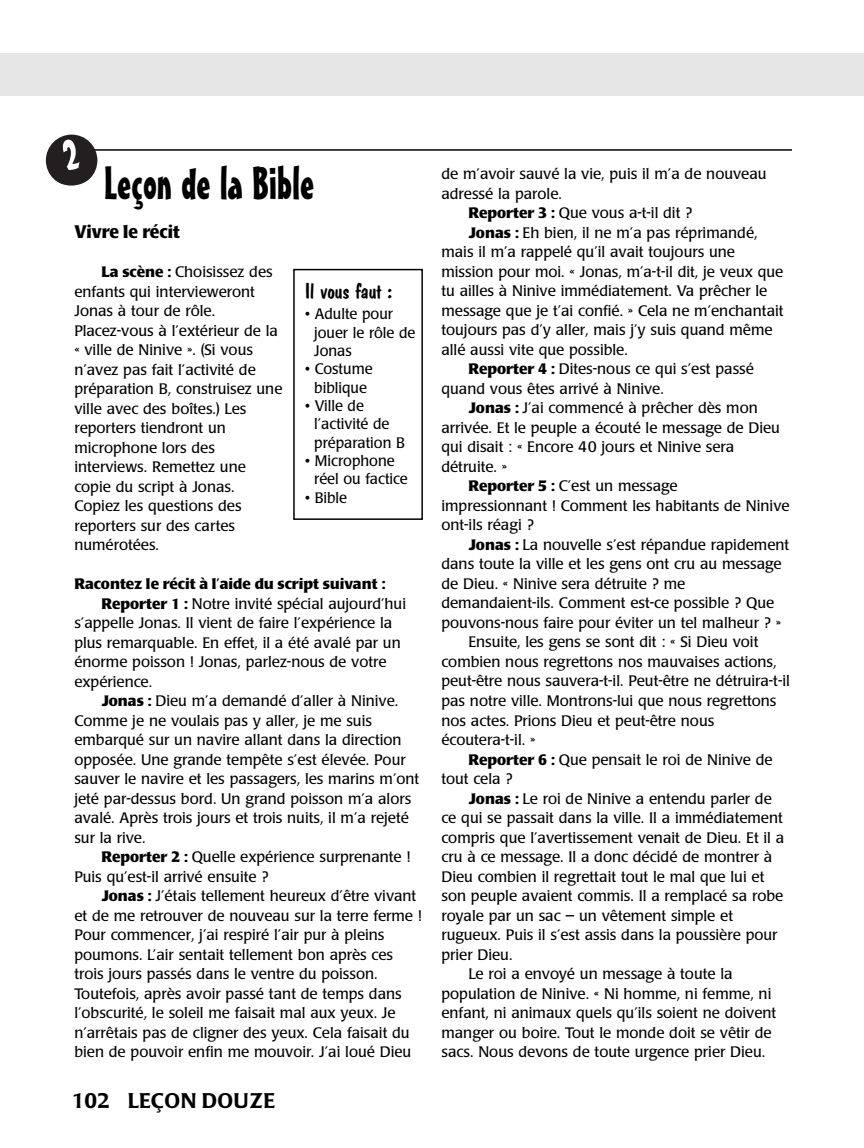
<style>
.page{position:relative;width:864px;height:1148px;background:#fff}
.page>*{position:absolute;margin:0;border:0;box-sizing:border-box;transform-origin:0 0}
.t1{font:45px "Mister Earl BT";color:#000}
.t2{font:500 21px "Poppl Laudatio";letter-spacing:.02em;color:#000}
.t3{font:21px "Dom Casual D";color:#000;scale:1.05 1}
.t4{font:700 18px "Poppl Laudatio";color:#000;scale:.95 1}
.t5{font:15px/19.5px "Poppl Laudatio";color:#000}
.t6{font:700 15px "Poppl Laudatio";color:#000}
.s1{font-weight:700}
</style>
<div class="page">
<hr style="left:95px;top:149px;width:697px;height:2px;background:#000">
<div style="left:293px;top:269px;width:130px;height:251px;border:2px solid #000"></div>
<div style="left:0;top:53px;width:864px;height:43px;background:#e6e6e6"></div>
<svg style="left:46px;top:135px;width:51px;height:50px"></svg>
<h1 class="t1" style="left:104px;top:166px;width:212px">Leçon de la Bible</h1>
<p class="t4" style="left:74px;top:225px;width:113px">Vivre le récit</p>
<p class="t5" style="left:74px;top:263px;width:210px;text-indent:27px"><span class="s1">La scène :</span> Choisissez des enfants qui intervieweront<br>Jonas à tour de rôle.<br>Placez-vous à l’extérieur de la « ville de Ninive ». (Si vous n’avez pas fait l’activité de préparation B, construisez une ville avec des boîtes.) Les reporters tiendront un microphone lors des interviews. Remettez une copie du script à Jonas.<br>Copiez les questions des reporters sur des cartes numérotées.</p>
<p class="t6" style="left:74px;top:578px;width:313px">Racontez le récit à l’aide du script suivant :</p>
<p class="t5" style="left:101px;top:595px;width:306px"><span class="s1">Reporter 1 :</span> Notre invité spécial aujourd’hui</p>
<p class="t5" style="left:74px;top:614px;width:319px">s’appelle Jonas. Il vient de faire l’expérience la</p>
<p class="t5" style="left:74px;top:634px;width:328px">plus remarquable. En effet, il a été avalé par un</p>
<p class="t5" style="left:74px;top:653px;width:314px">énorme poisson ! Jonas, parlez-nous de votre</p>
<p class="t5" style="left:74px;top:673px;width:79px">expérience.</p>
<p class="t5" style="left:101px;top:692px;width:298px"><span class="s1">Jonas :</span> Dieu m’a demandé d’aller à Ninive.</p>
<p class="t5" style="left:74px;top:712px;width:299px">Comme je ne voulais pas y aller, je me suis</p>
<p class="t5" style="left:74px;top:731px;width:329px">embarqué sur un navire allant dans la direction</p>
<p class="t5" style="left:74px;top:751px;width:333px">opposée. Une grande tempête s’est élevée. Pour</p>
<p class="t5" style="left:74px;top:770px;width:346px">sauver le navire et les passagers, les marins m’ont</p>
<p class="t5" style="left:74px;top:790px;width:338px">jeté par-dessus bord. Un grand poisson m’a alors</p>
<p class="t5" style="left:74px;top:809px;width:336px">avalé. Après trois jours et trois nuits, il m’a rejeté</p>
<p class="t5" style="left:74px;top:829px;width:73px">sur la rive.</p>
<p class="t5" style="left:101px;top:848px;width:311px"><span class="s1">Reporter 2 :</span> Quelle expérience surprenante !</p>
<p class="t5" style="left:74px;top:868px;width:196px">Puis qu’est-il arrivé ensuite ?</p>
<p class="t5" style="left:101px;top:887px;width:316px"><span class="s1">Jonas :</span> J’étais tellement heureux d’être vivant</p>
<p class="t5" style="left:74px;top:907px;width:349px">et de me retrouver de nouveau sur la terre ferme !</p>
<p class="t5" style="left:74px;top:926px;width:312px">Pour commencer, j’ai respiré l’air pur à pleins</p>
<p class="t5" style="left:74px;top:946px;width:320px">poumons. L’air sentait tellement bon après ces</p>
<p class="t5" style="left:74px;top:965px;width:305px">trois jours passés dans le ventre du poisson.</p>
<p class="t5" style="left:74px;top:985px;width:329px">Toutefois, après avoir passé tant de temps dans</p>
<p class="t5" style="left:74px;top:1004px;width:323px">l’obscurité, le soleil me faisait mal aux yeux. Je</p>
<p class="t5" style="left:74px;top:1024px;width:337px">n’arrêtais pas de cligner des yeux. Cela faisait du</p>
<p class="t5" style="left:74px;top:1043px;width:338px">bien de pouvoir enfin me mouvoir. J’ai loué Dieu</p>
<h2 class="t3" style="left:305px;top:279px;width:84px">Il vous faut :</h2>
<p class="t5" style="left:314px;top:306px;width:103px;line-height:18.3px;text-indent:-9px">• Adulte pour jouer le rôle de<br>Jonas</p>
<p class="t5" style="left:305px;top:361px;width:69px;line-height:18.3px;text-align:center">• Costume biblique</p>
<p class="t5" style="left:314px;top:398px;width:92px;line-height:18.3px;text-indent:-9px">• Ville de l’activité de préparation B</p>
<p class="t5" style="left:314px;top:453px;width:95px;line-height:18.3px;text-indent:-9px">• Microphone réel ou factice</p>
<p class="t5" style="left:305px;top:489px;width:43px">• Bible</p>
<h2 class="t2" style="left:72px;top:1092px;width:205px">102 LEÇON DOUZE</h2>
<p class="t5" style="left:441px;top:166px;width:327px">de m’avoir sauvé la vie, puis il m’a de nouveau</p>
<p class="t5" style="left:441px;top:185px;width:122px">adressé la parole.</p>
<p class="t5" style="left:468px;top:205px;width:225px"><span class="s1">Reporter 3 :</span> Que vous a-t-il dit ?</p>
<p class="t5" style="left:468px;top:224px;width:291px"><span class="s1">Jonas :</span> Eh bien, il ne m’a pas réprimandé,</p>
<p class="t5" style="left:441px;top:244px;width:295px">mais il m’a rappelé qu’il avait toujours une</p>
<p class="t5" style="left:441px;top:263px;width:343px">mission pour moi. « Jonas, m’a-t-il dit, je veux que</p>
<p class="t5" style="left:441px;top:283px;width:327px">tu ailles à Ninive immédiatement. Va prêcher le</p>
<p class="t5" style="left:441px;top:302px;width:344px">message que je t’ai confié. » Cela ne m’enchantait</p>
<p class="t5" style="left:441px;top:322px;width:333px">toujours pas d’y aller, mais j’y suis quand même</p>
<p class="t5" style="left:441px;top:341px;width:188px">allé aussi vite que possible.</p>
<p class="t5" style="left:468px;top:361px;width:287px"><span class="s1">Reporter 4 :</span> Dites-nous ce qui s’est passé</p>
<p class="t5" style="left:441px;top:380px;width:224px">quand vous êtes arrivé à Ninive.</p>
<p class="t5" style="left:468px;top:400px;width:291px"><span class="s1">Jonas :</span> J’ai commencé à prêcher dès mon</p>
<p class="t5" style="left:441px;top:419px;width:340px">arrivée. Et le peuple a écouté le message de Dieu</p>
<p class="t5" style="left:441px;top:439px;width:294px">qui disait : « Encore 40 jours et Ninive sera</p>
<p class="t5" style="left:441px;top:458px;width:67px">détruite. »</p>
<p class="t5" style="left:468px;top:478px;width:211px"><span class="s1">Reporter 5 :</span> C’est un message</p>
<p class="t5" style="left:441px;top:497px;width:350px">impressionnant ! Comment les habitants de Ninive</p>
<p class="t5" style="left:441px;top:517px;width:94px">ont-ils réagi ?</p>
<p class="t5" style="left:468px;top:536px;width:322px"><span class="s1">Jonas :</span> La nouvelle s’est répandue rapidement</p>
<p class="t5" style="left:441px;top:556px;width:342px">dans toute la ville et les gens ont cru au message</p>
<p class="t5" style="left:441px;top:575px;width:246px">de Dieu. « Ninive sera détruite ? me</p>
<p class="t5" style="left:441px;top:595px;width:334px">demandaient-ils. Comment est-ce possible ? Que</p>
<p class="t5" style="left:441px;top:614px;width:341px">pouvons-nous faire pour éviter un tel malheur ? »</p>
<p class="t5" style="left:468px;top:634px;width:291px">Ensuite, les gens se sont dit : « Si Dieu voit</p>
<p class="t5" style="left:441px;top:653px;width:337px">combien nous regrettons nos mauvaises actions,</p>
<p class="t5" style="left:441px;top:673px;width:350px">peut-être nous sauvera-t-il. Peut-être ne détruira-t-il</p>
<p class="t5" style="left:441px;top:692px;width:337px">pas notre ville. Montrons-lui que nous regrettons</p>
<p class="t5" style="left:441px;top:712px;width:274px">nos actes. Prions Dieu et peut-être nous</p>
<p class="t5" style="left:441px;top:731px;width:95px">écoutera-t-il. »</p>
<p class="t5" style="left:468px;top:751px;width:306px"><span class="s1">Reporter 6 :</span> Que pensait le roi de Ninive de</p>
<p class="t5" style="left:441px;top:770px;width:73px">tout cela ?</p>
<p class="t5" style="left:468px;top:790px;width:305px"><span class="s1">Jonas :</span> Le roi de Ninive a entendu parler de</p>
<p class="t5" style="left:441px;top:809px;width:343px">ce qui se passait dans la ville. Il a immédiatement</p>
<p class="t5" style="left:441px;top:829px;width:344px">compris que l’avertissement venait de Dieu. Et il a</p>
<p class="t5" style="left:441px;top:848px;width:332px">cru à ce message. Il a donc décidé de montrer à</p>
<p class="t5" style="left:441px;top:868px;width:325px">Dieu combien il regrettait tout le mal que lui et</p>
<p class="t5" style="left:441px;top:887px;width:343px">son peuple avaient commis. Il a remplacé sa robe</p>
<p class="t5" style="left:441px;top:907px;width:293px">royale par un sac – un vêtement simple et</p>
<p class="t5" style="left:441px;top:926px;width:338px">rugueux. Puis il s’est assis dans la poussière pour</p>
<p class="t5" style="left:441px;top:946px;width:73px">prier Dieu.</p>
<p class="t5" style="left:468px;top:965px;width:266px">Le roi a envoyé un message à toute la</p>
<p class="t5" style="left:441px;top:985px;width:332px">population de Ninive. « Ni homme, ni femme, ni</p>
<p class="t5" style="left:441px;top:1004px;width:336px">enfant, ni animaux quels qu’ils soient ne doivent</p>
<p class="t5" style="left:441px;top:1024px;width:332px">manger ou boire. Tout le monde doit se vêtir de</p>
<p class="t5" style="left:441px;top:1043px;width:325px">sacs. Nous devons de toute urgence prier Dieu.</p>
</div>
